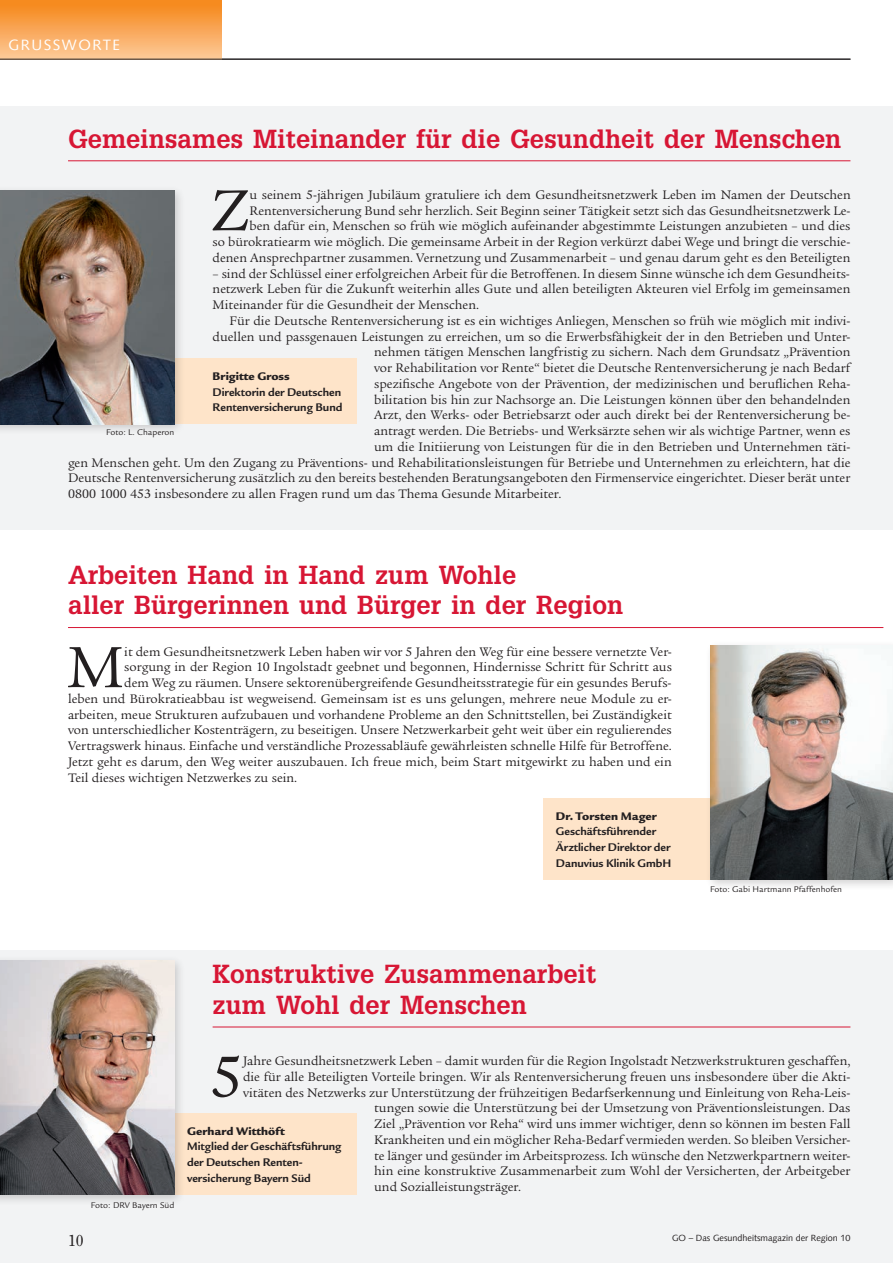
<style>
.page{position:relative;width:893px;height:1263px;background:#fff}
.page>*{position:absolute;margin:0;border:0;box-sizing:border-box;transform-origin:0 0}
.t1{font:63.15px "Legacy Ser ITC";color:#231f20}
.t2{font:700 25.5px/30.6px "Glypha LT";color:#d71634}
.t3{font:15.75px "Clearface";color:#231f20}
.t4{font:15px "Syntax LT";letter-spacing:.1em;color:#fff}
.t5{font:13.5px/15.8px "Legacy Ser ITC";color:#231f20;text-align:right}
.t6{font:700 12px/15.8px "Legacy San ITC";color:#231f20}
.t7{font:9px "Legacy San ITC";color:#231f20}
.t8{font:9px "Syntax LT";color:#231f20}
.s1{font-family:"Legacy San ITC Ultr";font-weight:400}
</style>
<div class="page">
<svg style="left:0;top:0;width:221px;height:59px;background:#f7a656"></svg>
<hr style="left:0;top:59px;width:850px;height:1px;background:#231f20">
<div style="left:0;top:950px;width:893px;height:313px;background:#f2f3f4"></div>
<div style="left:0;top:106px;width:893px;height:424px;background:#f2f3f4"></div>
<hr style="left:68px;top:160px;width:782px;height:1px;background:#d71634">
<div style="left:174px;top:358px;width:183px;height:66px;background:#fee4c9"></div>
<hr style="left:68px;top:627px;width:815px;height:1px;background:#d71634">
<div style="left:543px;top:798px;width:167px;height:81px;background:#fee4c9"></div>
<hr style="left:213px;top:1026px;width:637px;height:1px;background:#d71634">
<div style="left:174px;top:1113px;width:183px;height:81px;background:#fee4c9"></div>
<div style="left:0;top:955px;width:186px;height:251px;background:#231f20;opacity:.2"></div>
<img style="left:0;top:961px;width:174px;height:233px">
<div style="left:705px;top:640px;width:188px;height:251px;background:#231f20;opacity:.2"></div>
<img style="left:710px;top:646px;width:183px;height:233px">
<div style="left:0;top:185px;width:186px;height:251px;background:#231f20;opacity:.2"></div>
<img style="left:0;top:190px;width:174px;height:234px">
<p class="t4" style="left:9px;top:36px;width:113px">GRUSSWORTE</p>
<p class="t2" style="left:68px;top:123px;width:775px">Gemeinsames Miteinander für die Gesundheit der Menschen</p>
<p class="t5" style="left:213px;top:187px;width:640px">u seinem 5-jährigen Jubiläum gratuliere ich dem Gesundheitsnetzwerk Leben im Namen der Deutschen Rentenversicherung Bund sehr herzlich. Seit Beginn seiner Tätigkeit setzt sich das Gesundheitsnetzwerk Le-<br>ben dafür ein, Menschen so früh wie möglich aufeinander abgestimmte Leistungen anzubieten – und dies<br>so bürokratiearm wie möglich. Die gemeinsame Arbeit in der Region verkürzt dabei Wege und bringt die verschie&shy;denen Ansprechpartner zusammen. Vernetzung und Zusammenarbeit – und genau darum geht es den Beteiligten</p>
<p class="t5" style="left:213px;top:266px;width:639px">– sind der Schlüssel einer erfolgreichen Arbeit für die Betroffenen. In diesem Sinne wünsche ich dem Gesundheits-</p>
<p class="t5" style="left:213px;top:281px;width:639px">netzwerk Leben für die Zukunft weiterhin alles Gute und allen beteiligten Akteuren viel Erfolg im gemeinsamen</p>
<p class="t5" style="left:213px;top:297px;width:268px">Miteinander für die Gesundheit der Menschen.</p>
<p class="t5" style="left:230px;top:313px;width:622px">Für die Deutsche Rentenversicherung ist es ein wichtiges Anliegen, Menschen so früh wie möglich mit indivi-</p>
<p class="t5" style="left:213px;top:329px;width:639px">duellen und passgenauen Leistungen zu erreichen, um so die Erwerbsfähigkeit der in den Betrieben und Unter-</p>
<p class="t5" style="left:374px;top:344px;width:478px">nehmen tätigen Menschen langfristig zu sichern. Nach dem Grundsatz „Prävention</p>
<p class="t5" style="left:374px;top:360px;width:478px">vor Rehabilitation vor Rente“ bietet die Deutsche Rentenversicherung je nach Bedarf</p>
<p class="t5" style="left:374px;top:376px;width:478px">spezifische Angebote von der Prävention, der medizinischen und beruflichen Reha-</p>
<p class="t5" style="left:374px;top:392px;width:478px">bilitation bis hin zur Nachsorge an. Die Leistungen können über den behandelnden</p>
<p class="t5" style="left:374px;top:407px;width:478px">Arzt, den Werks- oder Betriebsarzt oder auch direkt bei der Rentenversicherung be-</p>
<p class="t5" style="left:374px;top:423px;width:478px">antragt werden. Die Betriebs- und Werksärzte sehen wir als wichtige Partner, wenn es</p>
<p class="t5" style="left:374px;top:439px;width:478px">um die Initiierung von Leistungen für die in den Betrieben und Unternehmen täti-</p>
<p class="t5" style="left:68px;top:455px;width:784px">gen Menschen geht. Um den Zugang zu Präventions- und Rehabilitationsleistungen für Betriebe und Unternehmen zu erleichtern, hat die</p>
<p class="t5" style="left:68px;top:470px;width:784px">Deutsche Rentenversicherung zusätzlich zu den bereits bestehenden Beratungsangeboten den Firmenservice eingerichtet. Dieser berät unter</p>
<p class="t5" style="left:68px;top:486px;width:495px">0800 1000 453 insbesondere zu allen Fragen rund um das Thema Gesunde Mitarbeiter.</p>
<p class="t1" style="left:211px;top:175px;width:40px">Z</p>
<p class="t6" style="left:213px;top:368px;width:131px"><span class="s1">Brigitte Gross<br></span>Direktorin der Deutschen<br>Rentenversicherung Bund</p>
<p class="t7" style="left:106px;top:427px;width:70px">Foto: L. Chaperon</p>
<p class="t2" style="left:68px;top:559px;width:556px">Arbeiten Hand in Hand zum Wohle<br>aller Bürgerinnen und Bürger in der Region</p>
<p class="t1" style="left:67px;top:632px;width:59px">M</p>
<p class="t5" style="left:124px;top:644px;width:549px">it dem Gesundheitsnetzwerk Leben haben wir vor 5 Jahren den Weg für eine bessere vernetzte Ver-</p>
<p class="t5" style="left:124px;top:659px;width:549px">sorgung in der Region 10 Ingolstadt geebnet und begonnen, Hindernisse Schritt für Schritt aus</p>
<p class="t5" style="left:124px;top:675px;width:549px">dem Weg zu räumen. Unsere sektorenübergreifende Gesundheitsstrategie für ein gesundes Berufs-</p>
<p class="t5" style="left:68px;top:691px;width:605px">leben und Bürokratieabbau ist wegweisend. Gemeinsam ist es uns gelungen, mehrere neue Module zu er-</p>
<p class="t5" style="left:68px;top:707px;width:605px">arbeiten, meue Strukturen aufzubauen und vorhandene Probleme an den Schnittstellen, bei Zuständigkeit</p>
<p class="t5" style="left:68px;top:722px;width:605px">von unterschiedlicher Kostenträgern, zu beseitigen. Unsere Netzwerkarbeit geht weit über ein regulierendes</p>
<p class="t5" style="left:68px;top:738px;width:605px">Vertragswerk hinaus. Einfache und verständliche Prozessabläufe gewährleisten schnelle Hilfe für Betroffene.</p>
<p class="t5" style="left:68px;top:754px;width:605px">Jetzt geht es darum, den Weg weiter auszubauen. Ich freue mich, beim Start mitgewirkt zu haben und ein</p>
<p class="t5" style="left:68px;top:770px;width:231px">Teil dieses wichtigen Netzwerkes zu sein.</p>
<p class="t6" style="left:556px;top:808px;width:117px"><span class="s1">Dr. Torsten Mager<br></span>Geschäftsführender<br>Ärztlicher Direktor der<br>Danuvius Klinik GmbH</p>
<p class="t2" style="left:213px;top:958px;width:385px">Konstruktive Zusammenarbeit zum Wohl der Menschen</p>
<p class="t7" style="left:710px;top:884px;width:133px">Foto: Gabi Hartmann Pfaffenhofen</p>
<p class="t7" style="left:91px;top:1200px;width:85px">Foto: DRV Bayern Süd</p>
<p class="t3" style="left:68px;top:1231px;width:17px">10</p>
<p class="t1" style="left:210px;top:1041px;width:34px">5</p>
<p class="t5" style="left:243px;top:1053px;width:609px">Jahre Gesundheitsnetzwerk Leben – damit wurden für die Region Ingolstadt Netzwerkstrukturen geschaffen,</p>
<p class="t5" style="left:243px;top:1069px;width:609px">die für alle Beteiligten Vorteile bringen. Wir als Rentenversicherung freuen uns insbesondere über die Akti-</p>
<p class="t5" style="left:243px;top:1085px;width:609px">vitäten des Netzwerks zur Unterstützung der frühzeitigen Bedarfserkennung und Einleitung von Reha-Leis-</p>
<p class="t5" style="left:374px;top:1100px;width:478px">tungen sowie die Unterstützung bei der Umsetzung von Präventionsleistungen. Das</p>
<p class="t5" style="left:374px;top:1116px;width:478px">Ziel „Prävention vor Reha“ wird uns immer wichtiger, denn so können im besten Fall</p>
<p class="t5" style="left:374px;top:1132px;width:478px">Krankheiten und ein möglicher Reha-Bedarf vermieden werden. So bleiben Versicher-</p>
<p class="t5" style="left:374px;top:1148px;width:478px">te länger und gesünder im Arbeitsprozess. Ich wünsche den Netzwerkpartnern weiter-</p>
<p class="t5" style="left:374px;top:1163px;width:478px">hin eine konstruktive Zusammenarbeit zum Wohl der Versicherten, der Arbeitgeber</p>
<p class="t5" style="left:374px;top:1179px;width:148px">und Sozialleistungsträger.</p>
<p class="t6" style="left:187px;top:1123px;width:156px"><span class="s1">Gerhard Witthöft<br></span>Mitglied der Geschäftsführung der Deutschen Renten&shy;versicherung Bayern Süd</p>
<p class="t8" style="left:672px;top:1232px;width:180px">GO – Das Gesundheitsmagazin der Region 10</p>
</div>
